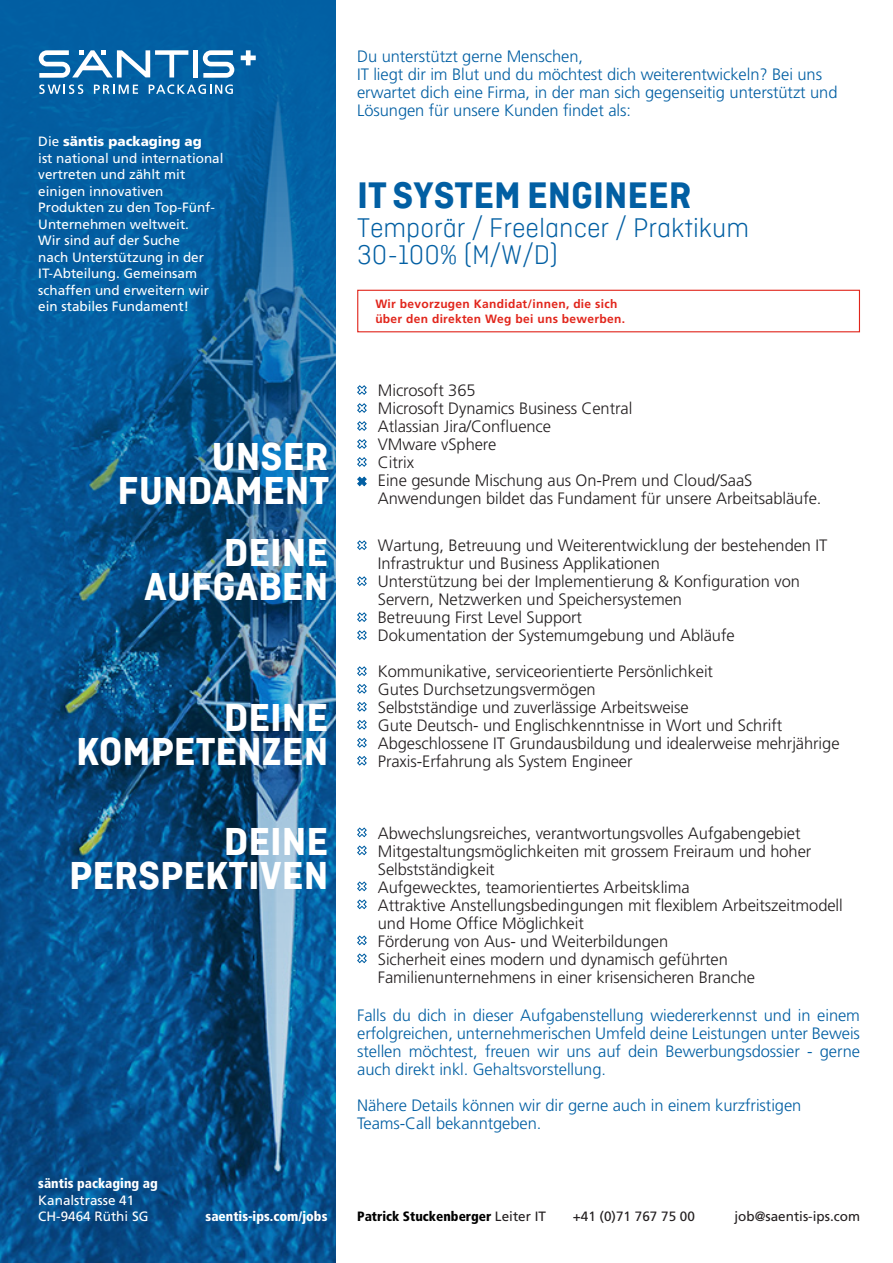
<style>
.page{position:relative;width:893px;height:1263px;background:#fff}
.page>*{position:absolute;margin:0;border:0;box-sizing:border-box;transform-origin:0 0}
.t1{font:700 41.25px "Ciutadella";color:#fff}
.t2{font:700 39px "Ciutadella";color:#025fa3}
.t3{font:300 28.5px/27.2px "Ciutadella";color:#025fa3}
.t4{font:300 16.5px/18px "Frutiger LT Std";letter-spacing:-.005em;color:#231f20}
.t5{font:300 16.5px/18px "Frutiger LT Std";letter-spacing:-.005em;color:#025fa3;text-align:justify}
.t6{font:13.5px/16.5px "Frutiger LT Std";color:#fff}
.t7{font:900 condensed 13.5px "Frutiger LT Std";color:#fff}
.t8{font:13.5px "Frutiger LT Std";color:#231f20}
.t9{font:900 condensed 13.5px "Frutiger LT Std";color:#000}
.t10{font:900 13.5px "Frutiger LT Std";color:#fff}
.t11{font:700 12px "Frutiger LT Std";letter-spacing:.025em;color:#e1251b}
.s1{font-weight:400}
.s2{font-weight:400;font-stretch:normal;color:#231f20}
</style>
<div class="page">
<img style="left:0;top:0;width:336px;height:1263px">
<svg style="left:203px;top:50px;width:31px;height:28px"></svg>
<svg style="left:39px;top:50px;width:149px;height:28px"></svg>
<div style="left:193px;top:50px;width:5px;height:27px;background:#fff"></div>
<svg style="left:241px;top:50px;width:15px;height:15px"></svg>
<svg style="left:39px;top:84px;width:44px;height:10px"></svg>
<svg style="left:94px;top:85px;width:44px;height:9px"></svg>
<svg style="left:149px;top:84px;width:84px;height:10px"></svg>
<svg style="left:357px;top:845px;width:10px;height:11px"></svg>
<svg style="left:357px;top:881px;width:10px;height:11px"></svg>
<svg style="left:357px;top:899px;width:10px;height:10px"></svg>
<svg style="left:357px;top:953px;width:10px;height:10px"></svg>
<svg style="left:357px;top:935px;width:10px;height:11px"></svg>
<svg style="left:357px;top:827px;width:10px;height:11px"></svg>
<svg style="left:357px;top:540px;width:10px;height:10px"></svg>
<svg style="left:357px;top:666px;width:10px;height:10px"></svg>
<svg style="left:357px;top:576px;width:10px;height:10px"></svg>
<svg style="left:357px;top:612px;width:10px;height:10px"></svg>
<svg style="left:357px;top:630px;width:10px;height:10px"></svg>
<svg style="left:357px;top:684px;width:10px;height:10px"></svg>
<svg style="left:357px;top:720px;width:10px;height:10px"></svg>
<svg style="left:357px;top:702px;width:10px;height:10px"></svg>
<svg style="left:357px;top:738px;width:10px;height:10px"></svg>
<svg style="left:357px;top:756px;width:10px;height:10px"></svg>
<svg style="left:357px;top:385px;width:10px;height:10px"></svg>
<svg style="left:357px;top:403px;width:10px;height:10px"></svg>
<svg style="left:357px;top:421px;width:10px;height:10px"></svg>
<svg style="left:357px;top:457px;width:10px;height:10px"></svg>
<svg style="left:357px;top:439px;width:10px;height:10px"></svg>
<svg style="left:357px;top:476px;width:10px;height:11px"></svg>
<div style="left:357px;top:290px;width:503px;height:42px;border:1px solid #e1251b"></div>
<p class="t10" style="left:38px;top:133px;width:165px"><span class="s1">Die</span> säntis packaging ag</p>
<p class="t6" style="left:38px;top:150px;width:187px">ist national und international vertreten und zählt mit einigen innovativen<br>Produkten zu den Top-Fünf-<br>Unternehmen weltweit.<br>Wir sind auf der Suche<br>nach Unterstützung in der<br>IT-Abteilung. Gemeinsam schaffen und erweitern wir ein stabiles Fundament!</p>
<p class="t1" style="left:212px;top:433px;width:118px">UNSER</p>
<p class="t1" style="left:118px;top:467px;width:213px">FUNDAMENT</p>
<p class="t1" style="left:224px;top:529px;width:106px">DEINE</p>
<p class="t1" style="left:144px;top:563px;width:186px">AUFGABEN</p>
<p class="t1" style="left:224px;top:693px;width:106px">DEINE</p>
<p class="t1" style="left:76px;top:727px;width:254px">KOMPETENZEN</p>
<p class="t1" style="left:224px;top:817px;width:106px">DEINE</p>
<p class="t1" style="left:69px;top:851px;width:261px">PERSPEKTIVEN</p>
<p class="t7" style="left:38px;top:1175px;width:121px">säntis packaging ag</p>
<p class="t6" style="left:38px;top:1192px;width:98px">Kanalstrasse 41</p>
<p class="t6" style="left:38px;top:1208px;width:112px">CH-9464 Rüthi SG</p>
<p class="t7" style="left:206px;top:1208px;width:123px">saentis-ips.com/jobs</p>
<p class="t5" style="left:357px;top:48px;width:482px;text-align:left">Du unterstützt gerne Menschen,<br>IT liegt dir im Blut und du möchtest dich weiterentwickeln? Bei uns erwartet dich eine Firma, in der man sich gegenseitig unterstützt und Lösungen für unsere Kunden findet als:</p>
<p class="t2" style="left:357px;top:173px;width:336px">IT SYSTEM ENGINEER</p>
<p class="t3" style="left:357px;top:214px;width:394px">Temporär / Freelancer / Praktikum<br>30-100% (M/W/D)</p>
<p class="t11" style="left:375px;top:297px;width:244px">Wir bevorzugen Kandidat/innen, die sich</p>
<p class="t11" style="left:375px;top:311px;width:251px">über den direkten Weg bei uns bewerben.</p>
<p class="t4" style="left:378px;top:382px;width:445px">Microsoft 365<br>Microsoft Dynamics Business Central<br>Atlassian Jira/Confluence<br>VMware vSphere<br>Citrix<br>Eine gesunde Mischung aus On-Prem und Cloud/SaaS<br>Anwendungen bildet das Fundament für unsere Arbeitsabläufe.</p>
<p class="t4" style="left:378px;top:537px;width:451px">Wartung, Betreuung und Weiterentwicklung der bestehenden IT Infrastruktur und Business Applikationen<br>Unterstützung bei der Implementierung &amp; Konfiguration von Servern, Netzwerken und Speichersystemen<br>Betreuung First Level Support<br>Dokumentation der Systemumgebung und Abläufe</p>
<p class="t4" style="left:378px;top:663px;width:463px">Kommunikative, serviceorientierte Persönlichkeit<br>Gutes Durchsetzungsvermögen<br>Selbstständige und zuverlässige Arbeitsweise<br>Gute Deutsch- und Englischkenntnisse in Wort und Schrift Abgeschlossene IT Grundausbildung und idealerweise mehrjährige Praxis-Erfahrung als System Engineer</p>
<p class="t4" style="left:378px;top:825px;width:466px">Abwechslungsreiches, verantwortungsvolles Aufgabengebiet Mitgestaltungsmöglichkeiten mit grossem Freiraum und hoher Selbstständigkeit<br>Aufgewecktes, teamorientiertes Arbeitsklima<br>Attraktive Anstellungsbedingungen mit flexiblem Arbeitszeitmodell und Home Office Möglichkeit<br>Förderung von Aus- und Weiterbildungen<br>Sicherheit eines modern und dynamisch geführten Familienunternehmens in einer krisensicheren Branche</p>
<p class="t5" style="left:357px;top:1007px;width:504px">Falls du dich in dieser Aufgabenstellung wiedererkennst und in einem erfolgreichen, unternehmerischen Umfeld deine Leistungen unter Beweis stellen möchtest, freuen wir uns auf dein Bewerbungsdossier - gerne auch direkt inkl. Gehaltsvorstellung.</p>
<p class="t5" style="left:357px;top:1097px;width:446px">Nähere Details können wir dir gerne auch in einem kurzfristigen</p>
<p class="t5" style="left:357px;top:1115px;width:186px">Teams-Call bekanntgeben.</p>
<p class="t9" style="left:357px;top:1208px;width:190px">Patrick Stuckenberger <span class="s2">Leiter IT</span></p>
<p class="t8" style="left:573px;top:1208px;width:124px">+41 (0)71 767 75 00</p>
<p class="t8" style="left:734px;top:1208px;width:127px">job@saentis-ips.com</p>
</div>
